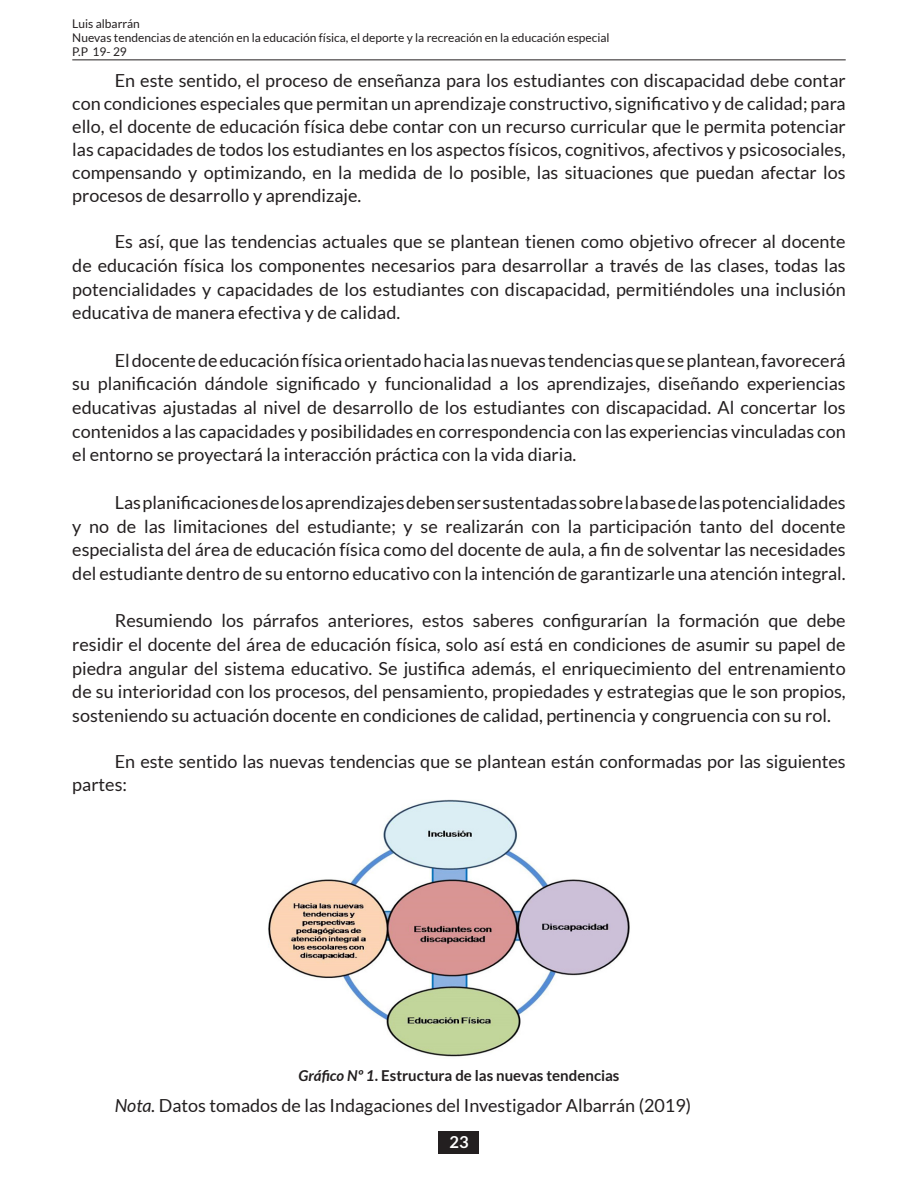
<style>
.page{position:relative;width:918px;height:1188px;background:#fff}
.page>*{position:absolute;margin:0;border:0;box-sizing:border-box;transform-origin:0 0}
.Cuerpo_de_texto{font:18px/23.7px "Lato";color:#231f20;text-align:justify}
.t1{font:700 16.5px "Lato";color:#fff}
.Autor_Centro{font:700 15px "Lato";letter-spacing:.005em;color:#231f20}
.Sobre_Cuadro_de_text{font:12px "Lato";color:#231f20}
.s1{font-style:italic}
</style>
<div class="page">
<div style="left:439px;top:1131px;width:40px;height:23px;background:#231f20"></div>
<hr style="left:72px;top:60px;width:774px;height:1px;background:#231f20">
<img style="left:268px;top:799px;width:362px;height:258px">
<p class="Sobre_Cuadro_de_text" style="left:72px;top:16px;width:69px">Luis albarrán</p>
<p class="Sobre_Cuadro_de_text" style="left:72px;top:31px;width:539px">Nuevas tendencias de atención en la educación física, el deporte y la recreación en la educación especial</p>
<p class="Sobre_Cuadro_de_text" style="left:72px;top:45px;width:56px">P.P 19- 29</p>
<p class="Cuerpo_de_texto" style="left:72px;top:69px;width:775px;line-height:23px;text-indent:43px">En este sentido, el proceso de enseñanza para los estudiantes con discapacidad debe contar con condiciones especiales que permitan un aprendizaje constructivo, significativo y de calidad; para ello, el docente de educación física debe contar con un recurso curricular que le permita potenciar las capacidades de todos los estudiantes en los aspectos físicos, cognitivos, afectivos y psicosociales, compensando y optimizando, en la medida de lo posible, las situaciones que puedan afectar los procesos de desarrollo y aprendizaje.</p>
<p class="Cuerpo_de_texto" style="left:72px;top:230px;width:775px;text-indent:43px">Es así, que las tendencias actuales que se plantean tienen como objetivo ofrecer al docente de educación física los componentes necesarios para desarrollar a través de las clases, todas las potencialidades y capacidades de los estudiantes con discapacidad, permitiéndoles una inclusión educativa de manera efectiva y de calidad.</p>
<p class="Cuerpo_de_texto" style="left:72px;top:348px;width:775px;text-indent:43px">El docente de educación física orientado hacia las nuevas tendencias que se plantean, favorecerá su planificación dándole significado y funcionalidad a los aprendizajes, diseñando experiencias educativas ajustadas al nivel de desarrollo de los estudiantes con discapacidad. Al concertar los contenidos a las capacidades y posibilidades en correspondencia con las experiencias vinculadas con el entorno se proyectará la interacción práctica con la vida diaria.</p>
<p class="Cuerpo_de_texto" style="left:72px;top:490px;width:775px;text-indent:43px">Las planificaciones de los aprendizajes deben ser sustentadas sobre la base de las potencialidades y no de las limitaciones del estudiante; y se realizarán con la participación tanto del docente especialista del área de educación física como del docente de aula, a fin de solventar las necesidades del estudiante dentro de su entorno educativo con la intención de garantizarle una atención integral.</p>
<p class="Cuerpo_de_texto" style="left:72px;top:609px;width:775px;text-indent:43px">Resumiendo los párrafos anteriores, estos saberes configurarían la formación que debe residir el docente del área de educación física, solo así está en condiciones de asumir su papel de piedra angular del sistema educativo. Se justifica además, el enriquecimiento del entrenamiento de su interioridad con los procesos, del pensamiento, propiedades y estrategias que le son propios, sosteniendo su actuación docente en condiciones de calidad, pertinencia y congruencia con su rol.</p>
<p class="Cuerpo_de_texto" style="left:72px;top:750px;width:775px;line-height:23px;text-indent:43px">En este sentido las nuevas tendencias que se plantean están conformadas por las siguientes partes:</p>
<p class="Autor_Centro" style="left:299px;top:1067px;width:322px"><span class="s1">Gráfico Nº 1</span>. Estructura de las nuevas tendencias</p>
<p class="Cuerpo_de_texto" style="left:115px;top:1094px;width:578px"><span class="s1">Nota.</span> Datos tomados de las Indagaciones del Investigador Albarrán (2019)</p>
<p class="t1" style="left:449px;top:1132px;width:21px">23</p>
</div>
